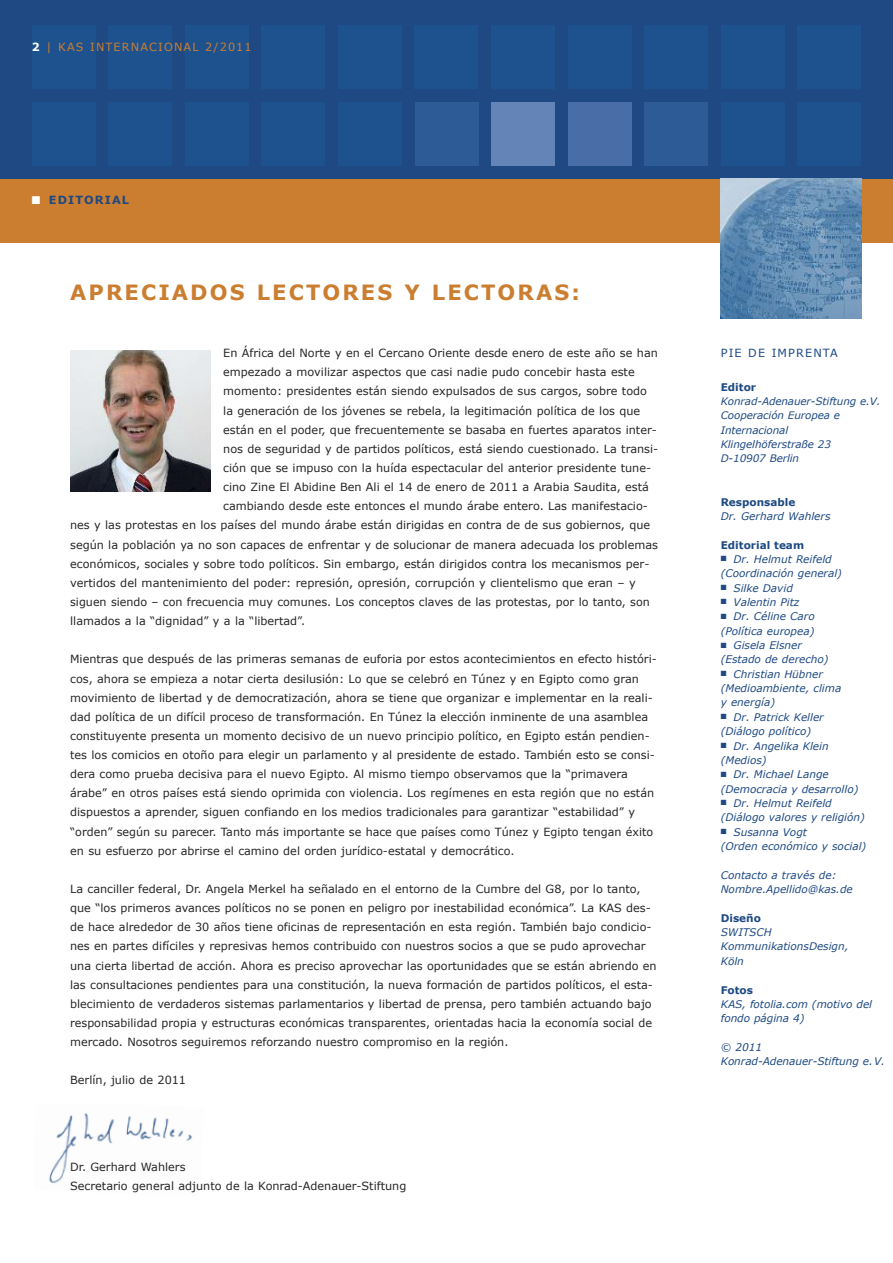
<style>
.page{position:relative;width:893px;height:1263px;background:#fff}
.page>*{position:absolute;margin:0;border:0;box-sizing:border-box;transform-origin:0 0}
.t1{font:700 21px "Verdana";letter-spacing:.1em;color:#cb7e2f}
.t2{font:11.25px/19.2px "Verdana";color:#272627}
.t3{font:11.25px "Verdana";letter-spacing:.1em;color:#cb7e2f}
.t4{font:11.25px "Verdana";letter-spacing:.1em;color:#1e4982}
.t5{font:700 11.25px "Verdana";letter-spacing:.1em;color:#1e4982}
.t6{font:italic 10.5px/14.4px "Verdana";color:#1e4982}
.t7{font:700 10.5px "Verdana";color:#1e4982}
.t8{font:italic 10.35px/14.4px "Verdana";letter-spacing:-.01em;color:#1e4982}
.s1{font-weight:700;color:#fff}
.s2{color:#fff}
</style>
<div class="page">
<div style="left:0;top:0;width:893px;height:179px;background:#1e4982"></div>
<div style="left:185px;top:102px;width:64px;height:64px;background:#1d528e"></div>
<div style="left:185px;top:26px;width:64px;height:63px;background:#1d528e"></div>
<div style="left:261px;top:102px;width:64px;height:64px;background:#1d528e"></div>
<div style="left:261px;top:26px;width:64px;height:63px;background:#1d528e"></div>
<div style="left:338px;top:102px;width:64px;height:64px;background:#1d528e"></div>
<div style="left:338px;top:26px;width:64px;height:63px;background:#1d528e"></div>
<div style="left:415px;top:26px;width:63px;height:63px;background:#1d528e"></div>
<div style="left:491px;top:26px;width:64px;height:63px;background:#1d528e"></div>
<div style="left:568px;top:26px;width:63px;height:63px;background:#1d528e"></div>
<div style="left:32px;top:102px;width:64px;height:64px;background:#1d528e"></div>
<div style="left:32px;top:26px;width:64px;height:63px;background:#1d528e"></div>
<div style="left:108px;top:102px;width:64px;height:64px;background:#1d528e"></div>
<div style="left:108px;top:26px;width:64px;height:63px;background:#1d528e"></div>
<div style="left:644px;top:26px;width:64px;height:63px;background:#1d528e"></div>
<div style="left:721px;top:102px;width:63px;height:64px;background:#1d528e"></div>
<div style="left:721px;top:26px;width:63px;height:63px;background:#1d528e"></div>
<div style="left:797px;top:102px;width:64px;height:64px;background:#1d528e"></div>
<div style="left:797px;top:26px;width:64px;height:63px;background:#1d528e"></div>
<div style="left:0;top:179px;width:893px;height:63px;background:#cb7e2f"></div>
<div style="left:415px;top:102px;width:63px;height:64px;background:#2d5b96"></div>
<div style="left:491px;top:102px;width:64px;height:64px;background:#6483b7"></div>
<div style="left:568px;top:102px;width:63px;height:64px;background:#496ea7"></div>
<div style="left:644px;top:102px;width:64px;height:64px;background:#2d5b96"></div>
<img style="left:49px;top:1113px;width:143px;height:71px">
<img style="left:721px;top:179px;width:140px;height:140px">
<img style="left:70px;top:351px;width:140px;height:140px">
<p class="t3" style="left:32px;top:40px;width:221px"><span class="s1">2</span> | KAS INTERNACIONAL 2/2011</p>
<p class="t5" style="left:32px;top:193px;width:99px"><span class="s2">■</span> EDITORIAL</p>
<h1 class="t1" style="left:70px;top:279px;width:511px">APRECIADOS LECTORES Y LECTORAS:</h1>
<p class="t2" style="left:223px;top:343px;width:436px">En África del Norte y en el Cercano Oriente desde enero de este año se han</p>
<p class="t2" style="left:223px;top:362px;width:413px">empezado a movilizar aspectos que casi nadie pudo concebir hasta este</p>
<p class="t2" style="left:223px;top:381px;width:425px">momento: presidentes están siendo expulsados de sus cargos, sobre todo</p>
<p class="t2" style="left:223px;top:400px;width:418px">la generación de los jóvenes se rebela, la legitimación política de los que</p>
<p class="t2" style="left:223px;top:420px;width:435px">están en el poder, que frecuentemente se basaba en fuertes aparatos inter-</p>
<p class="t2" style="left:223px;top:439px;width:436px">nos de seguridad y de partidos políticos, está siendo cuestionado. La transi-</p>
<p class="t2" style="left:223px;top:458px;width:429px">ción que se impuso con la huída espectacular del anterior presidente tune-</p>
<p class="t2" style="left:223px;top:477px;width:427px">cino Zine El Abidine ben Ali el 14 de enero de 2011 a Arabia Saudita, está</p>
<p class="t2" style="left:223px;top:496px;width:426px">cambiando desde este entonces el mundo árabe entero. Las manifestacio-</p>
<p class="t2" style="left:70px;top:515px;width:581px">nes y las protestas en los países del mundo árabe están dirigidas en contra de de sus gobiernos, que</p>
<p class="t2" style="left:70px;top:534px;width:589px">según la población ya no son capaces de enfrentar y de solucionar de manera adecuada los problemas</p>
<p class="t2" style="left:70px;top:554px;width:581px">económicos, sociales y sobre todo políticos. Sin embargo, están dirigidos contra los mecanismos per-</p>
<p class="t2" style="left:70px;top:573px;width:567px">vertidos del mantenimiento del poder: represión, opresión, corrupción y clientelismo que eran – y</p>
<p class="t2" style="left:70px;top:592px;width:581px">siguen siendo – con frecuencia muy comunes. Los conceptos claves de las protestas, por lo tanto, son</p>
<p class="t2" style="left:70px;top:611px;width:237px">llamados a la “dignidad” y a la “libertad”.</p>
<p class="t2" style="left:70px;top:649px;width:588px">Mientras que después de las primeras semanas de euforia por estos acontecimientos en efecto históri&shy;cos, ahora se empieza a notar cierta desilusión: Lo que se celebró en Túnez y en Egipto como gran movimiento de libertad y de democratización, ahora se tiene que organizar e implementar en la reali&shy;dad política de un difícil proceso de transformación. En Túnez la elección inminente de una asamblea constituyente presenta un momento decisivo de un nuevo principio político, en Egipto están pendien&shy;tes los comicios en otoño para elegir un parlamento y al presidente de estado. También esto se consi&shy;dera como prueba decisiva para el nuevo Egipto. Al mismo tiempo observamos que la “primavera árabe” en otros países está siendo oprimida con violencia. Los regímenes en esta región que no están dispuestos a aprender, siguen confiando en los medios tradicionales para garantizar “estabilidad” y “orden” según su parecer. Tanto más importante se hace que países como Túnez y Egipto tengan éxito en su esfuerzo por abrirse el camino del orden jurídico-estatal y democrático.</p>
<p class="t2" style="left:70px;top:879px;width:588px">La canciller federal, Dr. Angela Merkel ha señalado en el entorno de la Cumbre del G8, por lo tanto, que “los primeros avances políticos no se ponen en peligro por inestabilidad económica”. La KAS des&shy;de hace alrededor de 30 años tiene oficinas de representación en esta región. También bajo condicio&shy;nes en partes difíciles y represivas hemos contribuido con nuestros socios a que se pudo aprovechar una cierta libertad de acción. Ahora es preciso aprovechar las oportunidades que se están abriendo en las consultaciones pendientes para una constitución, la nueva formación de partidos políticos, el esta&shy;blecimiento de verdaderos sistemas parlamentarios y libertad de prensa, pero también actuando bajo responsabilidad propia y estructuras económicas transparentes, orientadas hacia la economía social de mercado. Nosotros seguiremos reforzando nuestro compromiso en la región.</p>
<p class="t2" style="left:70px;top:1070px;width:117px">berlín, julio de 2011</p>
<p class="t2" style="left:70px;top:1156px;width:338px">Dr. Gerhard Wahlers<br>Secretario general adjunto de la Konrad-Adenauer-Stiftung</p>
<p class="t4" style="left:721px;top:346px;width:119px">PIE DE IMPRENTA</p>
<p class="t7" style="left:721px;top:380px;width:37px">Editor</p>
<p class="t8" style="left:721px;top:394px;width:161px">Konrad-Adenauer-Stiftung e.V.<br>Cooperación Europea e<br>Internacional<br>Klingelhöferstraße 23<br>D-10907 Berlin</p>
<p class="t7" style="left:721px;top:495px;width:76px">Responsable</p>
<p class="t6" style="left:721px;top:508px;width:111px">Dr. Gerhard Wahlers</p>
<p class="t7" style="left:721px;top:538px;width:85px">Editorial team</p>
<p class="t6" style="left:721px;top:551px;width:123px">■ Dr. Helmut Reifeld (Coordinación general)</p>
<p class="t6" style="left:721px;top:580px;width:74px">■ Silke David</p>
<p class="t6" style="left:721px;top:595px;width:80px">■ Valentin Pitz</p>
<p class="t6" style="left:721px;top:609px;width:95px">■ Dr. Céline Caro (Política europea)</p>
<p class="t6" style="left:721px;top:638px;width:109px">■ Gisela Elsner (Estado de derecho)</p>
<p class="t6" style="left:721px;top:666px;width:122px">■ Christian Hübner (Medioambiente, clima y energía)</p>
<p class="t6" style="left:721px;top:709px;width:105px">■ Dr. Patrick Keller (Diálogo político)</p>
<p class="t6" style="left:721px;top:738px;width:109px">■ Dr. Angelika Klein (Medios)</p>
<p class="t6" style="left:721px;top:767px;width:139px">■ Dr. Michael Lange (Democracia y desarrollo)</p>
<p class="t6" style="left:721px;top:795px;width:146px">■ Dr. Helmut Reifeld (Diálogo valores y religión)</p>
<p class="t6" style="left:721px;top:824px;width:147px">■ Susanna Vogt<br>(Orden económico y social)</p>
<p class="t6" style="left:721px;top:867px;width:134px">Contacto a través de:<br>Nombre.Apellido@kas.de</p>
<p class="t7" style="left:721px;top:911px;width:42px">Diseño</p>
<p class="t6" style="left:721px;top:925px;width:129px">SWITSCH<br>KommunikationsDesign,<br>Köln</p>
<p class="t7" style="left:721px;top:983px;width:34px">Fotos</p>
<p class="t6" style="left:721px;top:996px;width:153px">KAS, fotolia.com (motivo del fondo página 4)</p>
<p class="t6" style="left:721px;top:1039px;width:166px">© 2011<br>Konrad-Adenauer-Stiftung e.V.</p>
</div>
